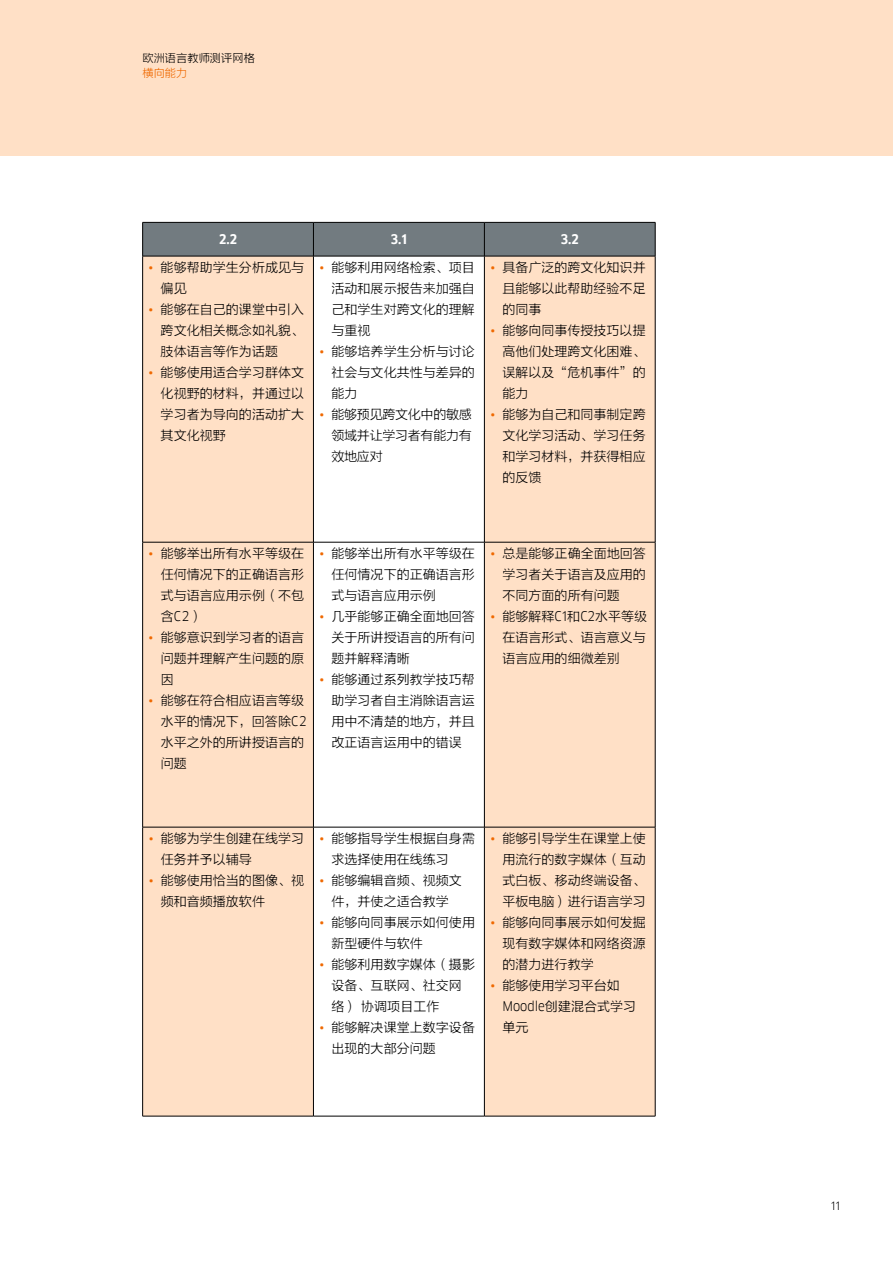
<style>
.page{position:relative;width:893px;height:1263px;background:#fff}
.page>*{position:absolute;margin:0;border:0;box-sizing:border-box;transform-origin:0 0}
.t1{font:13.05px/21px "FZLTXHK";color:#000;text-align:justify}
.t2{font:700 13.05px "Goethe FF Clan";color:#fff}
.t3{font:11.25px "FZLTXHK";color:#000}
.t4{font:11.25px "FZLTXHK";color:#ef6800}
.t5{font:11.25px "Goethe FF Clan";color:#000}
.s1{font-family:"Goethe FF Clan";color:#ef6800}
.s2{font-family:"Goethe FF Clan"}
</style>
<div class="page">
<div style="left:0;top:0;width:893px;height:155px;background:#ffe0c6"></div>
<div style="left:143px;top:223px;width:512px;height:33px;background:#727b80"></div>
<div style="left:143px;top:257px;width:512px;height:859px;background:#ffe0c6"></div>
<svg style="left:314px;top:257px;width:170px;height:859px"></svg>
<hr style="left:142px;top:223px;width:1px;height:33px;background:#000">
<hr style="left:142px;top:256px;width:1px;height:286px;background:#000">
<hr style="left:142px;top:542px;width:1px;height:285px;background:#000">
<hr style="left:142px;top:827px;width:1px;height:289px;background:#000">
<hr style="left:313px;top:223px;width:1px;height:33px;background:#000">
<hr style="left:313px;top:256px;width:1px;height:286px;background:#000">
<hr style="left:313px;top:542px;width:1px;height:285px;background:#000">
<hr style="left:313px;top:827px;width:1px;height:289px;background:#000">
<hr style="left:484px;top:223px;width:1px;height:33px;background:#000">
<hr style="left:484px;top:256px;width:1px;height:286px;background:#000">
<hr style="left:484px;top:542px;width:1px;height:285px;background:#000">
<hr style="left:484px;top:827px;width:1px;height:289px;background:#000">
<hr style="left:655px;top:223px;width:1px;height:33px;background:#000">
<hr style="left:655px;top:256px;width:1px;height:286px;background:#000">
<hr style="left:655px;top:542px;width:1px;height:285px;background:#000">
<hr style="left:655px;top:827px;width:1px;height:289px;background:#000">
<hr style="left:142px;top:222px;width:171px;height:1px;background:#000">
<hr style="left:313px;top:222px;width:171px;height:1px;background:#000">
<hr style="left:484px;top:222px;width:171px;height:1px;background:#000">
<hr style="left:142px;top:256px;width:171px;height:1px;background:#000">
<hr style="left:313px;top:256px;width:171px;height:1px;background:#000">
<hr style="left:484px;top:256px;width:171px;height:1px;background:#000">
<hr style="left:142px;top:542px;width:171px;height:1px;background:#000">
<hr style="left:313px;top:542px;width:171px;height:1px;background:#000">
<hr style="left:484px;top:542px;width:171px;height:1px;background:#000">
<hr style="left:142px;top:827px;width:171px;height:1px;background:#000">
<hr style="left:313px;top:827px;width:171px;height:1px;background:#000">
<hr style="left:484px;top:827px;width:171px;height:1px;background:#000">
<hr style="left:142px;top:1116px;width:171px;height:1px;background:#000">
<hr style="left:313px;top:1116px;width:171px;height:1px;background:#000">
<hr style="left:484px;top:1116px;width:171px;height:1px;background:#000">
<p class="t3" style="left:142px;top:52px;width:114px">欧洲语言教师测评网格</p>
<p class="t4" style="left:142px;top:67px;width:46px">横向能力</p>
<p class="t2" style="left:219px;top:231px;width:19px">2.2</p>
<p class="t2" style="left:391px;top:231px;width:18px">3.1</p>
<p class="t2" style="left:561px;top:231px;width:19px">3.2</p>
<p class="t1" style="left:161px;top:257px;width:145px;text-indent:-12px"><span class="s1">•</span> 能够帮助学生分析成见与偏见</p>
<p class="t1" style="left:161px;top:299px;width:145px;text-indent:-12px"><span class="s1">•</span> 能够在自己的课堂中引入跨文化相关概念如礼貌、肢体语言等作为话题</p>
<p class="t1" style="left:161px;top:362px;width:145px;text-indent:-12px"><span class="s1">•</span> 能够使用适合学习群体文化视野的材料，并通过以学习者为导向的活动扩大其文化视野</p>
<p class="t1" style="left:502px;top:257px;width:145px;text-indent:-12px"><span class="s1">•</span> 具备广泛的跨文化知识并且能够以此帮助经验不足的同事</p>
<p class="t1" style="left:502px;top:320px;width:145px;text-indent:-12px"><span class="s1">•</span> 能够向同事传授技巧以提高他们处理跨文化困难、误解以及“危机事件”的能力</p>
<p class="t1" style="left:502px;top:404px;width:145px;text-indent:-12px"><span class="s1">•</span> 能够为自己和同事制定跨文化学习活动、学习任务和学习材料，并获得相应的反馈</p>
<p class="t1" style="left:331px;top:257px;width:145px;text-indent:-12px"><span class="s1">•</span> 能够利用网络检索、项目活动和展示报告来加强自己和学生对跨文化的理解与重视</p>
<p class="t1" style="left:331px;top:341px;width:145px;text-indent:-12px"><span class="s1">•</span> 能够培养学生分析与讨论社会与文化共性与差异的能力</p>
<p class="t1" style="left:331px;top:404px;width:142px;text-indent:-12px"><span class="s1">•</span> 能够预见跨文化中的敏感领域并让学习者有能力有效地应对</p>
<p class="t1" style="left:161px;top:543px;width:145px;text-indent:-12px"><span class="s1">•</span> 能够举出所有水平等级在任何情况下的正确语言形式与语言应用示例（不包含<span class="s2">C2</span>）</p>
<p class="t1" style="left:161px;top:627px;width:145px;text-indent:-12px"><span class="s1">•</span> 能够意识到学习者的语言问题并理解产生问题的原因</p>
<p class="t1" style="left:161px;top:690px;width:147px;text-align:left;text-indent:-12px"><span class="s1">•</span> 能够在符合相应语言等级水平的情况下，回答除<span class="s2">C2</span>水平之外的所讲授语言的问题</p>
<p class="t1" style="left:331px;top:543px;width:145px;text-indent:-12px"><span class="s1">•</span> 能够举出所有水平等级在任何情况下的正确语言形式与语言应用示例</p>
<p class="t1" style="left:331px;top:606px;width:145px;text-indent:-12px"><span class="s1">•</span> 几乎能够正确全面地回答关于所讲授语言的所有问题并解释清晰</p>
<p class="t1" style="left:331px;top:669px;width:145px;text-indent:-12px"><span class="s1">•</span> 能够通过系列教学技巧帮助学习者自主消除语言运用中不清楚的地方，并且改正语言运用中的错误</p>
<p class="t1" style="left:502px;top:543px;width:145px;text-indent:-12px"><span class="s1">•</span> 总是能够正确全面地回答学习者关于语言及应用的不同方面的所有问题</p>
<p class="t1" style="left:502px;top:606px;width:146px;text-indent:-12px"><span class="s1">•</span> 能够解释<span class="s2">C1</span>和<span class="s2">C2</span>水平等级在语言形式、语言意义与语言应用的细微差别</p>
<p class="t1" style="left:161px;top:828px;width:145px;text-indent:-12px"><span class="s1">•</span> 能够为学生创建在线学习任务并予以辅导</p>
<p class="t1" style="left:161px;top:870px;width:145px;text-indent:-12px"><span class="s1">•</span> 能够使用恰当的图像、视频和音频播放软件</p>
<p class="t1" style="left:331px;top:828px;width:145px;text-indent:-12px"><span class="s1">•</span> 能够指导学生根据自身需求选择使用在线练习</p>
<p class="t1" style="left:319px;top:870px;width:144px;text-align:center"><span class="s1">•</span> 能够编辑音频、视频文件，并使之适合教学</p>
<p class="t1" style="left:331px;top:912px;width:145px;text-indent:-12px"><span class="s1">•</span> 能够向同事展示如何使用新型硬件与软件</p>
<p class="t1" style="left:331px;top:954px;width:145px;text-align:left;text-indent:-12px"><span class="s1">•</span> 能够利用数字媒体（摄影设备、互联网、社交网络）协调项目工作</p>
<p class="t1" style="left:331px;top:1017px;width:145px;text-indent:-12px"><span class="s1">•</span> 能够解决课堂上数字设备出现的大部分问题</p>
<p class="t1" style="left:502px;top:828px;width:145px;text-indent:-12px"><span class="s1">•</span> 能够引导学生在课堂上使用流行的数字媒体（互动式白板、移动终端设备、平板电脑）进行语言学习</p>
<p class="t1" style="left:502px;top:912px;width:145px;text-indent:-12px"><span class="s1">•</span> 能够向同事展示如何发掘现有数字媒体和网络资源的潜力进行教学</p>
<p class="t1" style="left:502px;top:975px;width:135px;text-align:left;text-indent:-12px"><span class="s1">•</span> 能够使用学习平台如<br><span class="s2">Moodle</span>创建混合式学习单元</p>
<p class="t5" style="left:831px;top:1199px;width:11px">11</p>
</div>
